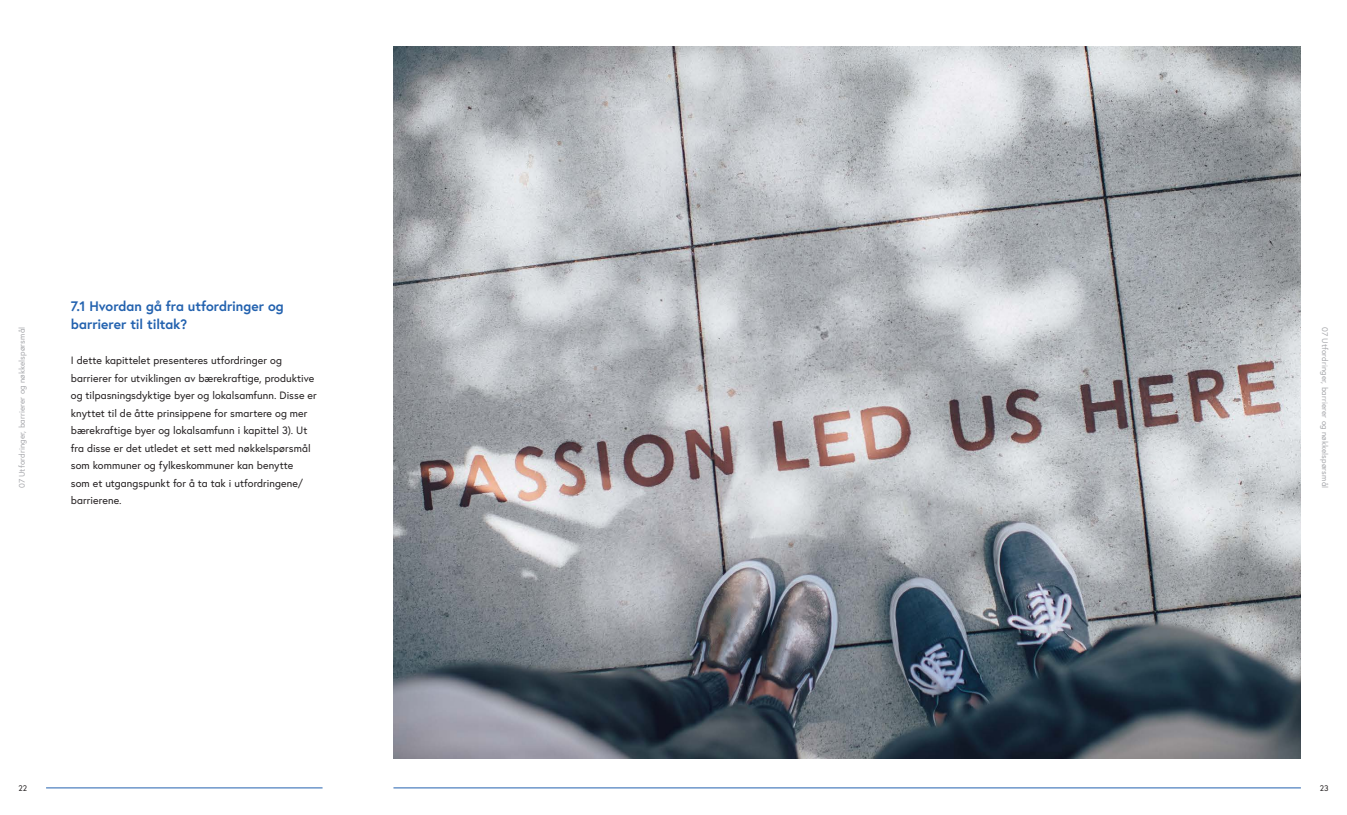
<style>
.page{position:relative;width:1347px;height:815px;background:#fff}
.page>*{position:absolute;margin:0;border:0;box-sizing:border-box;transform-origin:0 0}
.t1{font:700 13.75px/18.8px "Europa";letter-spacing:-.005em;color:#2362af}
.t2{font:10.62px/17.5px "Europa";letter-spacing:.005em;color:#231f20}
.t3{font:8.12px "Europa";letter-spacing:.015em;color:#a8a9ad}
.t4{font:8.12px "Europa";color:#231f20}
</style>
<div class="page">
<hr style="left:46px;top:788px;width:276px;height:1px;background:#2362af">
<img style="left:393px;top:46px;width:907px;height:712px">
<hr style="left:393px;top:788px;width:907px;height:1px;background:#2362af">
<p class="t1" style="left:71px;top:296px;width:214px">7.1 Hvordan gå fra utfordringer og barrierer til tiltak?</p>
<p class="t2" style="left:71px;top:352px;width:247px">I dette kapittelet presenteres utfordringer og barrierer for utviklingen av bærekraftige, produktive og tilpasningsdyktige byer og lokalsamfunn. Disse er knyttet til de åtte prinsippene for smartere og mer bærekraftige byer og lokalsamfunn i kapittel 3). Ut fra disse er det utledet et sett med nøkkelspørsmål som kommuner og fylkeskommuner kan benytte<br>som et utgangspunkt for å ta tak i utfordringene/ barrierene.</p>
<p class="t3" style="left:17px;top:488px;width:163px;rotate:-90deg">07 Utfordringer, barrierer og nøkkelspørsmål</p>
<p class="t3" style="left:1330px;top:327px;width:163px;rotate:90deg">07 Utfordringer, barrierer og nøkkelspørsmål</p>
<p class="t4" style="left:19px;top:783px;width:10px">22</p>
<p class="t4" style="left:1319px;top:783px;width:10px">23</p>
</div>
